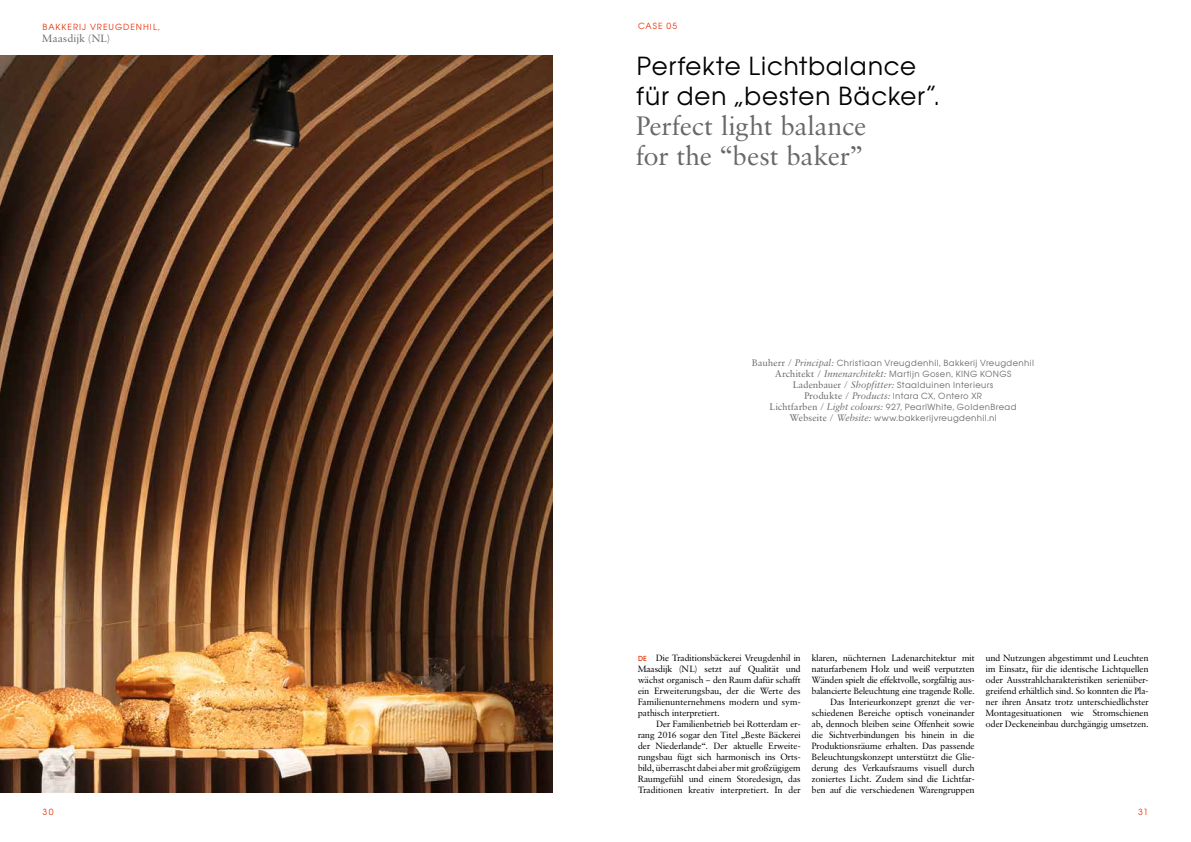
<style>
.page{position:relative;width:1191px;height:842px;background:#fff}
.page>*{position:absolute;margin:0;border:0;box-sizing:border-box;transform-origin:0 0}
.t1{font:26.5px/30px "Sabon BQ";letter-spacing:.03em;color:#676868}
.t2{font:25px/30px "Avant Garde SB";letter-spacing:.025em;color:#000}
.t3{font:10.5px "Sabon BQ";letter-spacing:.06em;color:#676868}
.t4{font:9px/11px "Sabon BQ";letter-spacing:.02em;color:#000;text-align:justify}
.t5{font:8.5px/11px "Avant Garde SB";letter-spacing:.045em;color:#676868;text-align:center}
.t6{font:8.5px "Avant Garde SB";letter-spacing:.115em;color:#e82d01}
.s1{font-family:"Sabon B";font-size:9.5px}
.s2{font-family:"Sabon B";font-style:italic;font-size:9.5px}
.s3{font-family:"Avant Garde SB";font-weight:500;font-size:7px;color:#e82d01}
</style>
<div class="page">
<img style="left:0;top:56px;width:553px;height:737px">
<p class="t6" style="left:43px;top:22px;width:119px">BAKKERIJ VREUGDENHIL,</p>
<p class="t3" style="left:43px;top:33px;width:69px">Maasdijk (NL)</p>
<p class="t6" style="left:638px;top:21px;width:41px">CASE 05</p>
<h2 class="t2" style="left:636px;top:51px;width:304px">Perfekte Lichtbalance für den „besten Bäcker“.</h2>
<h1 class="t1" style="left:636px;top:111px;width:231px">Perfect light balance for the “best baker”</h1>
<p class="t5" style="left:752px;top:358px;width:283px"><span class="s1">Bauherr /</span> <span class="s2">Principal:</span> Christiaan Vreugdenhil, Bakkerij Vreugdenhil <span class="s1">Architekt /</span> <span class="s2">Innenarchitekt:</span> Martijn Gosen, KING KONGS <span class="s1">Ladenbauer /</span> <span class="s2">Shopfitter:</span> Staalduinen Interieurs<br><span class="s1">Produkte /</span> <span class="s2">Products:</span> Intara CX, Ontero XR<br><span class="s1">Lichtfarben /</span> <span class="s2">Light colours:</span> 927, PearlWhite, GoldenBread <span class="s1">Webseite /</span> <span class="s2">Website:</span> www.bakkerijvreugdenhil.nl</p>
<p class="t4" style="left:638px;top:652px;width:164px"><span class="s3">DE</span> Die Traditionsbäckerei Vreugdenhil in Maasdijk (NL) setzt auf Qualität und wächst organisch – den Raum dafür schafft ein Erweiterungsbau, der die Werte des Familienunternehmens modern und sym&shy;pathisch interpretiert.</p>
<p class="t4" style="left:638px;top:718px;width:164px;text-indent:18px">Der Familienbetrieb bei Rotterdam er&shy;rang 2016 sogar den Titel „Beste Bäckerei der Niederlande“. Der aktuelle Erweite&shy;rungsbau fügt sich harmonisch ins Orts&shy;bild, überrascht dabei aber mit großzügigem Raumgefühl und einem Storedesign, das Traditionen kreativ interpretiert. In der</p>
<p class="t4" style="left:812px;top:652px;width:164px;text-align:right">klaren, nüchternen Ladenarchitektur mit naturfarbenem Holz und weiß verputzten Wänden spielt die effektvolle, sorgfältig aus&shy;balancierte Beleuchtung eine tragende Rolle.<br>Das Interieurkonzept grenzt die ver&shy;schiedenen Bereiche optisch voneinander ab, dennoch bleiben seine Offenheit sowie die Sichtverbindungen bis hinein in die Produktionsräume erhalten. Das passende Beleuchtungskonzept unterstützt die Glie&shy;derung des Verkaufsraums visuell durch zoniertes Licht. Zudem sind die Lichtfar&shy;ben auf die verschiedenen Warengruppen</p>
<p class="t4" style="left:986px;top:652px;width:164px">und Nutzungen abgestimmt und Leuchten im Einsatz, für die identische Lichtquellen oder Ausstrahlcharakteristiken serienüber&shy;greifend erhältlich sind. So konnten die Pla&shy;ner ihren Ansatz trotz unterschiedlichster Montagesituationen wie Stromschienen oder Deckeneinbau durchgängig umsetzen.</p>
<p class="t6" style="left:43px;top:807px;width:13px">30</p>
<p class="t6" style="left:1138px;top:807px;width:12px">31</p>
</div>
